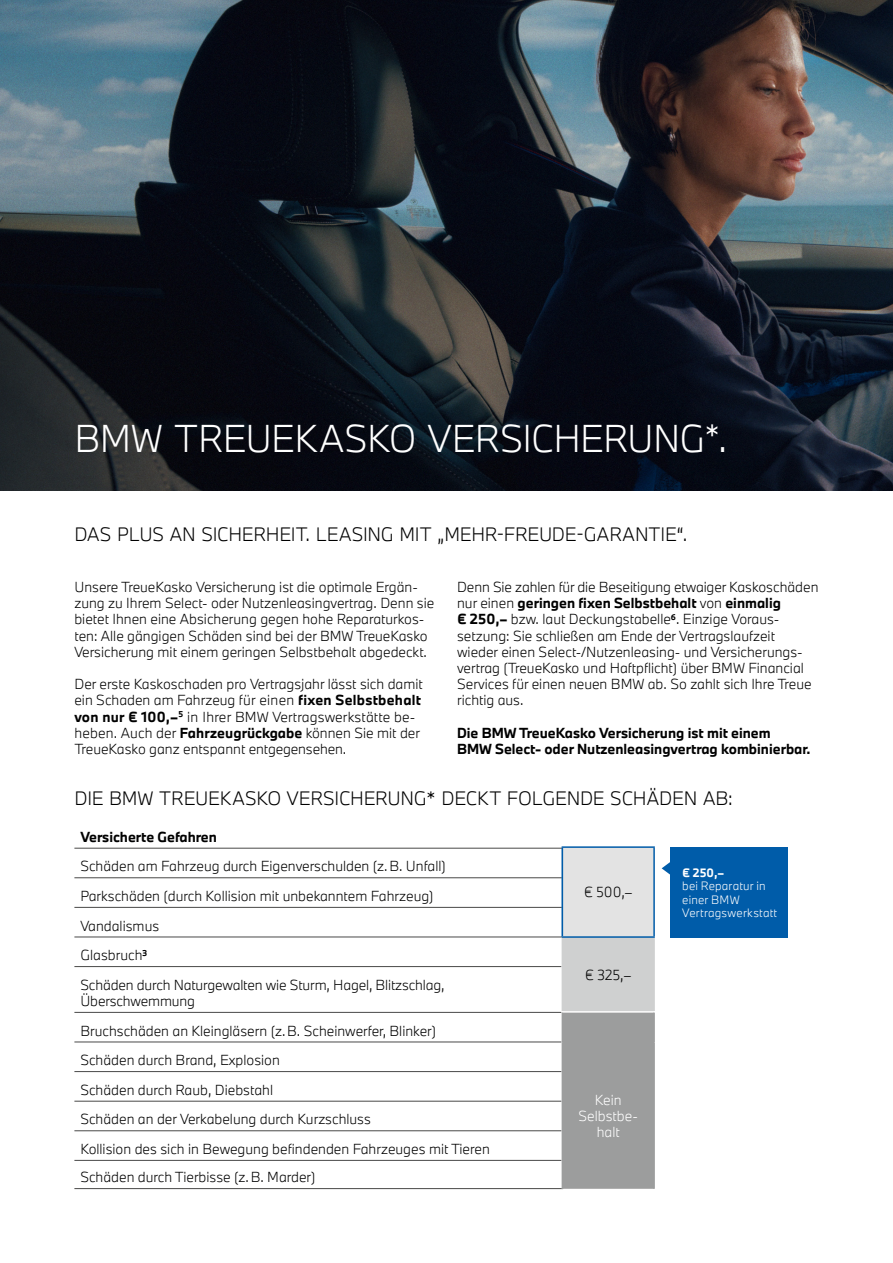
<style>
.page{position:relative;width:893px;height:1263px;background:#fff}
.page>*{position:absolute;margin:0;border:0;box-sizing:border-box;transform-origin:0 0}
.t1{font:300 36px "BMW Type Next";letter-spacing:-.02em;color:#fff}
.t2{font:300 18px "BMW Type Next";letter-spacing:-.01em;color:#000}
.t3{font:300 13.5px/16.2px "BMW Type Next";color:#000}
.t4{font:700 13.5px/16.2px "BMW Type Next";color:#000}
.t5{font:300 13.5px/16.2px "BMW Type Next";color:#fff;text-align:center}
.t6{font:300 11.25px/13.5px "BMW Type Next";letter-spacing:.015em;color:#fff}
.t7{font:700 11.25px "BMW Type Next";color:#fff}
.s1{font-size:30px}
.s2{font-weight:700}
</style>
<div class="page">
<img style="left:0;top:0;width:893px;height:490px">
<hr style="left:74px;top:848px;width:489px;height:1px;background:#494948">
<hr style="left:74px;top:877px;width:488px;height:1px;background:#494948">
<hr style="left:74px;top:907px;width:488px;height:1px;background:#494948">
<hr style="left:74px;top:937px;width:489px;height:1px;background:#494948">
<hr style="left:74px;top:966px;width:488px;height:1px;background:#494948">
<hr style="left:74px;top:1012px;width:488px;height:1px;background:#494948">
<hr style="left:74px;top:1042px;width:488px;height:1px;background:#494948">
<hr style="left:74px;top:1071px;width:488px;height:1px;background:#494948">
<hr style="left:74px;top:1101px;width:488px;height:1px;background:#494948">
<hr style="left:74px;top:1130px;width:488px;height:1px;background:#494948">
<hr style="left:74px;top:1160px;width:488px;height:1px;background:#494948">
<hr style="left:74px;top:1188px;width:489px;height:1px;background:#494948">
<div style="left:562px;top:847px;width:92px;height:90px;background:#e3e3e3"></div>
<div style="left:562px;top:937px;width:92px;height:75px;background:#cfd0d0"></div>
<hr style="left:653px;top:938px;width:2px;height:73px;background:#cfd0d0">
<hr style="left:562px;top:846px;width:93px;height:2px;background:#005ca9">
<hr style="left:562px;top:848px;width:1px;height:88px;background:#005ca9">
<hr style="left:653px;top:848px;width:2px;height:88px;background:#005ca9">
<hr style="left:562px;top:936px;width:93px;height:2px;background:#005ca9">
<hr style="left:562px;top:1011px;width:93px;height:2px;background:#fff">
<div style="left:562px;top:1012px;width:92px;height:177px;background:#9c9d9d"></div>
<hr style="left:653px;top:1013px;width:2px;height:29px;background:#9c9d9d">
<hr style="left:562px;top:1042px;width:1px;height:147px;background:#9c9d9d">
<hr style="left:653px;top:1042px;width:2px;height:147px;background:#9c9d9d">
<div style="left:670px;top:847px;width:117px;height:91px;background:#005ca9"></div>
<svg style="left:662px;top:862px;width:8px;height:13px"></svg>
<h1 class="t1" style="left:74px;top:413px;width:654px">BMW TREUEKASKO VERSICHERUNG<span class="s1">*</span>.</h1>
<h2 class="t2" style="left:74px;top:521px;width:614px">DAS PLUS AN SICHERHEIT. LEASING MIT „MEHR-FREUDE-GARANTIE“.</h2>
<p class="t3" style="left:74px;top:579px;width:361px">Unsere TreueKasko Versicherung ist die optimale Ergän&shy;zung zu Ihrem Select- oder Nutzenleasingvertrag. Denn sie bietet Ihnen eine Absicherung gegen hohe Reparaturkos&shy;ten: Alle gängigen Schäden sind bei der BMW TreueKasko Versicherung mit einem geringen Selbstbehalt abgedeckt.</p>
<p class="t3" style="left:74px;top:676px;width:350px">Der erste Kaskoschaden pro Vertragsjahr lässt sich damit ein Schaden am Fahrzeug für einen <span class="s2">fixen Selbstbehalt von nur € 100,–</span><sup>5</sup> in Ihrer BMW Vertragswerkstätte be&shy;heben. Auch der <span class="s2">Fahrzeugrückgabe</span> können Sie mit der TreueKasko ganz entspannt entgegensehen.</p>
<p class="t3" style="left:457px;top:579px;width:363px">Denn Sie zahlen für die Beseitigung etwaiger Kaskoschäden nur einen <span class="s2">geringen fixen Selbstbehalt</span> von <span class="s2">einmalig<br>€ 250,–</span> bzw. laut Deckungstabelle<sup>6</sup>. Einzige Voraus&shy;setzung: Sie schließen am Ende der Vertragslaufzeit wieder einen Select-/Nutzenleasing- und Versicherungs&shy;vertrag (TreueKasko und Haftpflicht) über BMW Financial Services für einen neuen BMW ab. So zahlt sich Ihre Treue richtig aus.</p>
<p class="t4" style="left:457px;top:724px;width:355px">Die BMW TreueKasko Versicherung ist mit einem<br>BMW Select- oder Nutzenleasingvertrag kombinierbar.</p>
<h2 class="t2" style="left:74px;top:786px;width:660px">DIE BMW TREUEKASKO VERSICHERUNG* DECKT FOLGENDE SCHÄDEN AB:</h2>
<p class="t4" style="left:80px;top:829px;width:138px">Versicherte Gefahren</p>
<p class="t3" style="left:80px;top:851px;width:367px;line-height:29.5px">Schäden am Fahrzeug durch Eigenverschulden (z.B. Unfall)<br>Parkschäden (durch Kollision mit unbekanntem Fahrzeug)<br>Vandalismus<br>Glasbruch<sup>3<br></sup>Schäden durch Naturgewalten wie Sturm, Hagel, Blitzschlag,</p>
<p class="t3" style="left:80px;top:986px;width:411px;line-height:29.5px">Überschwemmung<br>Bruchschäden an Kleingläsern (z.B. Scheinwerfer, Blinker)<br>Schäden durch Brand, Explosion<br>Schäden durch Raub, Diebstahl<br>Schäden an der Verkabelung durch Kurzschluss<br>Kollision des sich in Bewegung befindenden Fahrzeuges mit Tieren</p>
<p class="t3" style="left:80px;top:1169px;width:237px">Schäden durch Tierbisse (z.B. Marder)</p>
<p class="t3" style="left:584px;top:884px;width:51px">€ 500,–</p>
<p class="t3" style="left:585px;top:966px;width:48px">€ 325,–</p>
<p class="t5" style="left:579px;top:1091px;width:61px">Kein<br>Selbstbe&shy;halt</p>
<p class="t7" style="left:682px;top:865px;width:43px">€ 250,–</p>
<p class="t6" style="left:682px;top:879px;width:96px">bei Reparatur in einer BMW<br>Vertragswerkstatt</p>
</div>
